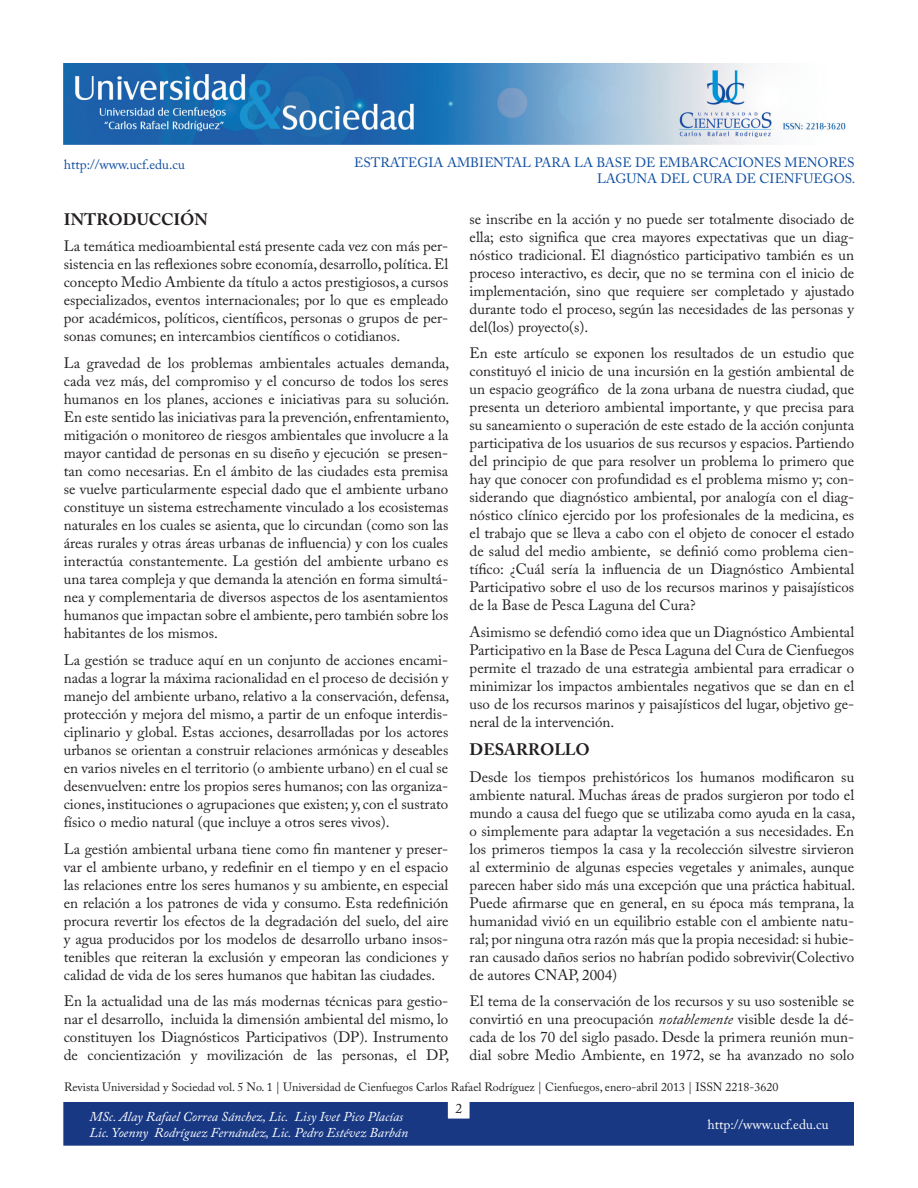
<style>
.page{position:relative;width:918px;height:1188px;background:#fff}
.page>*{position:absolute;margin:0;border:0;box-sizing:border-box;transform-origin:0 0}
.subtítulos{font:700 16.5px "Adobe Caslon Pro";color:#231f20}
.texto{font:15px/18px "Adobe Caslon Pro";color:#231f20;text-align:justify}
.nombre_de_autor_refe{font:italic 13.5px "Adobe Caslon Pro";color:#fff}
.texto_azul{font:13.5px "Adobe Caslon Pro";color:#0d4da1}
.http{font:13.5px "Adobe Caslon Pro";color:#fff}
.t1{font:13.5px "Adobe Caslon Pro";color:#231f20}
.t2{font:12px "Adobe Caslon Pro";color:#231f20}
.s1{font-style:italic}
</style>
<div class="page">
<img style="left:64px;top:64px;width:782px;height:80px">
<div style="left:64px;top:1103px;width:790px;height:42px;background:#183884"></div>
<p class="texto_azul" style="left:64px;top:156px;width:123px">http://www.ucf.edu.cu</p>
<p class="texto_azul" style="left:354px;top:155px;width:502px">ESTRATEGIA AMBIENTAL PARA LA BASE DE EMBARCACIONES MENORES</p>
<p class="texto_azul" style="left:597px;top:171px;width:260px">LAGUNA DEL CURA DE CIENFUEGOS.</p>
<p class="subtítulos" style="left:64px;top:209px;width:146px">INTRODUCCIÓN</p>
<p class="texto" style="left:64px;top:237px;width:386px">La temática medioambiental está presente cada vez con más per&shy;sistencia en las reflexiones sobre economía, desarrollo, política. El concepto Medio Ambiente da título a actos prestigiosos, a cursos especializados, eventos internacionales; por lo que es empleado por académicos, políticos, científicos, personas o grupos de per&shy;sonas comunes; en intercambios científicos o cotidianos.</p>
<p class="texto" style="left:64px;top:354px;width:387px">La gravedad de los problemas ambientales actuales demanda, cada vez más, del compromiso y el concurso de todos los seres humanos en los planes, acciones e iniciativas para su solución.<br>En este sentido las iniciativas para la prevención, enfrentamiento, mitigación o monitoreo de riesgos ambientales que involucre a la mayor cantidad de personas en su diseño y ejecución se presen&shy;tan como necesarias. En el ámbito de las ciudades esta premisa se vuelve particularmente especial dado que el ambiente urbano constituye un sistema estrechamente vinculado a los ecosistemas naturales en los cuales se asienta, que lo circundan (como son las áreas rurales y otras áreas urbanas de influencia) y con los cuales interactúa constantemente. La gestión del ambiente urbano es una tarea compleja y que demanda la atención en forma simultá&shy;nea y complementaria de diversos aspectos de los asentamientos humanos que impactan sobre el ambiente, pero también sobre los habitantes de los mismos.</p>
<p class="texto" style="left:64px;top:651px;width:387px">La gestión se traduce aquí en un conjunto de acciones encami&shy;nadas a lograr la máxima racionalidad en el proceso de decisión y manejo del ambiente urbano, relativo a la conservación, defensa, protección y mejora del mismo, a partir de un enfoque interdis&shy;ciplinario y global. Estas acciones, desarrolladas por los actores urbanos se orientan a construir relaciones armónicas y deseables en varios niveles en el territorio (o ambiente urbano) en el cual se desenvuelven: entre los propios seres humanos; con las organiza&shy;ciones, instituciones o agrupaciones que existen; y, con el sustrato físico o medio natural (que incluye a otros seres vivos).</p>
<p class="texto" style="left:64px;top:839px;width:386px">La gestión ambiental urbana tiene como fin mantener y preser&shy;var el ambiente urbano, y redefinir en el tiempo y en el espacio las relaciones entre los seres humanos y su ambiente, en especial en relación a los patrones de vida y consumo. Esta redefinición procura revertir los efectos de la degradación del suelo, del aire y agua producidos por los modelos de desarrollo urbano insos&shy;tenibles que reiteran la exclusión y empeoran las condiciones y calidad de vida de los seres humanos que habitan las ciudades.</p>
<p class="texto" style="left:64px;top:992px;width:387px">En la actualidad una de las más modernas técnicas para gestio&shy;nar el desarrollo, incluida la dimensión ambiental del mismo, lo constituyen los Diagnósticos Participativos (DP). Instrumento de concientización y movilización de las personas, el DP,</p>
<p class="texto" style="left:470px;top:209px;width:386px">se inscribe en la acción y no puede ser totalmente disociado de ella; esto significa que crea mayores expectativas que un diag&shy;nóstico tradicional. El diagnóstico participativo también es un proceso interactivo, es decir, que no se termina con el inicio de implementación, sino que requiere ser completado y ajustado durante todo el proceso, según las necesidades de las personas y del(los) proyecto(s).</p>
<p class="texto" style="left:470px;top:344px;width:386px">En este artículo se exponen los resultados de un estudio que constituyó el inicio de una incursión en la gestión ambiental de un espacio geográfico de la zona urbana de nuestra ciudad, que presenta un deterioro ambiental importante, y que precisa para su saneamiento o superación de este estado de la acción conjunta participativa de los usuarios de sus recursos y espacios. Partiendo del principio de que para resolver un problema lo primero que hay que conocer con profundidad es el problema mismo y; con&shy;siderando que diagnóstico ambiental, por analogía con el diag&shy;nóstico clínico ejercido por los profesionales de la medicina, es el trabajo que se lleva a cabo con el objeto de conocer el estado de salud del medio ambiente, se definió como problema cien&shy;tífico: ¿Cuál sería la influencia de un Diagnóstico Ambiental Participativo sobre el uso de los recursos marinos y paisajísticos de la Base de Pesca Laguna del Cura?</p>
<p class="texto" style="left:470px;top:623px;width:386px">Asimismo se defendió como idea que un Diagnóstico Ambiental Participativo en la Base de Pesca Laguna del Cura de Cienfuegos permite el trazado de una estrategia ambiental para erradicar o minimizar los impactos ambientales negativos que se dan en el uso de los recursos marinos y paisajísticos del lugar, objetivo ge&shy;neral de la intervención.</p>
<p class="subtítulos" style="left:470px;top:740px;width:122px">DESARROLLO</p>
<p class="texto" style="left:470px;top:768px;width:387px">Desde los tiempos prehistóricos los humanos modificaron su ambiente natural. Muchas áreas de prados surgieron por todo el mundo a causa del fuego que se utilizaba como ayuda en la casa, o simplemente para adaptar la vegetación a sus necesidades. En los primeros tiempos la casa y la recolección silvestre sirvieron al exterminio de algunas especies vegetales y animales, aunque parecen haber sido más una excepción que una práctica habitual.<br>Puede afirmarse que en general, en su época más temprana, la humanidad vivió en un equilibrio estable con el ambiente natu&shy;ral; por ninguna otra razón más que la propia necesidad: si hubie&shy;ran causado daños serios no habrían podido sobrevivir(Colectivo de autores CNAP, 2004)</p>
<p class="texto" style="left:470px;top:992px;width:386px">El tema de la conservación de los recursos y su uso sostenible se convirtió en una preocupación <span class="s1">notablemente</span> visible desde la dé&shy;cada de los 70 del siglo pasado. Desde la primera reunión mun&shy;dial sobre Medio Ambiente, en 1972, se ha avanzado no solo</p>
<p class="t2" style="left:64px;top:1079px;width:716px">Revista Universidad y Sociedad vol. 5 No. 1 | Universidad de Cienfuegos Carlos Rafael Rodríguez | Cienfuegos, enero-abril 2013 | ISSN 2218-3620</p>
<p class="nombre_de_autor_refe" style="left:90px;top:1109px;width:315px">MSc. Alay Rafael Correa Sánchez, Lic. Lisy Ivet Pico Placías</p>
<p class="nombre_de_autor_refe" style="left:90px;top:1125px;width:320px">Lic. Yoenny Rodríguez Fernández, Lic. Pedro Estévez Barbán</p>
<p class="t1" style="left:456px;top:1100px;width:8px">2</p>
<p class="http" style="left:708px;top:1117px;width:123px">http://www.ucf.edu.cu</p>
</div>
